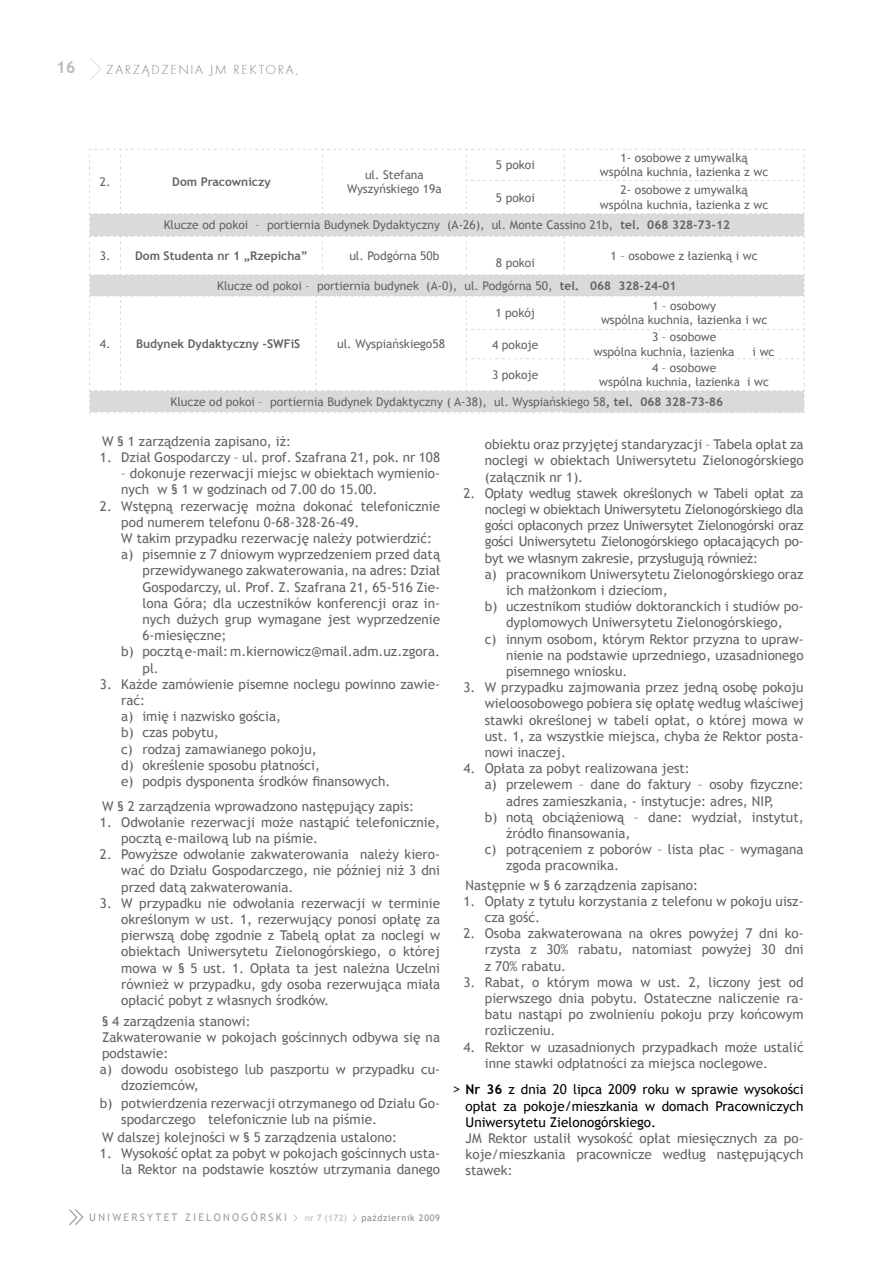
<style>
.page{position:relative;width:893px;height:1263px;background:#fff}
.page>*{position:absolute;margin:0;border:0;box-sizing:border-box;transform-origin:0 0}
.t1{font:700 16.5px "Trebuchet MS";color:#bcbcbc}
.t2{font:13.5px/16.2px "Trebuchet MS";color:#636363;text-align:justify}
.t3{font:13.5px "Trebuchet MS";letter-spacing:-.02em;color:#636363}
.t4{font:13.5px/16.2px "Trebuchet MS";color:#000;text-align:justify}
.t5{font:13.5px "Futura TEE Ligh";letter-spacing:.12em;color:#888}
.t6{font:12px/14.4px "Trebuchet MS";color:#636363;text-align:center}
.t7{font:700 12px "Trebuchet MS";color:#636363}
.t8{font:10.5px "Trebuchet MS";letter-spacing:.215em;color:#9f9f9f}
.t9{font:9px "Trebuchet MS";letter-spacing:.08em;color:#888}
.t10{font:700 9px "Trebuchet MS";color:#c6c5c6}
.s1{font-weight:700}
.s2{font-weight:400}
.s3{font-size:15px}
</style>
<div class="page">
<svg style="left:90px;top:58px;width:11px;height:22px"></svg>
<svg style="left:353px;top:1214px;width:4px;height:8px"></svg>
<svg style="left:69px;top:1209px;width:15px;height:16px"></svg>
<svg style="left:89px;top:149px;width:716px;height:264px"></svg>
<p class="t1" style="left:56px;top:57px;width:21px">16</p>
<p class="t5" style="left:106px;top:61px;width:194px">ZARZ¥DZENIA JM REKTORA,</p>
<p class="t6" style="left:496px;top:158px;width:40px">5 pokoi</p>
<p class="t6" style="left:600px;top:151px;width:170px">1- osobowe z umywalką wspólna kuchnia, łazienka z wc</p>
<p class="t6" style="left:496px;top:190px;width:40px">5 pokoi</p>
<p class="t6" style="left:600px;top:183px;width:170px">2- osobowe z umywalką wspólna kuchnia, łazienka z wc</p>
<p class="t6" style="left:164px;top:218px;width:568px">Klucze od pokoi – portiernia Budynek Dydaktyczny (A-26), ul. Monte Cassino 21b, <span class="s1">tel. 068 328-73-12</span></p>
<p class="t7" style="left:100px;top:248px;width:210px"><span class="s2">3.</span> Dom Studenta nr 1 „Rzepicha”</p>
<p class="t6" style="left:349px;top:249px;width:92px">ul. Podgórna 50b</p>
<p class="t6" style="left:100px;top:175px;width:12px">2.</p>
<p class="t7" style="left:172px;top:174px;width:100px">Dom Pracowniczy</p>
<p class="t6" style="left:347px;top:167px;width:96px">ul. Stefana<br>Wyszyńskiego 19a</p>
<p class="t6" style="left:611px;top:249px;width:149px">1 – osobowe z łazienką i wc</p>
<p class="t6" style="left:217px;top:279px;width:461px">Klucze od pokoi – portiernia budynek (A-0), ul. Podgórna 50, <span class="s1">tel. 068 328-24-01</span></p>
<p class="t6" style="left:496px;top:256px;width:40px">8 pokoi</p>
<p class="t7" style="left:100px;top:336px;width:202px"><span class="s2">4.</span> Budynek Dydaktyczny -SWFiS</p>
<p class="t6" style="left:337px;top:336px;width:109px">ul. Wyspiańskiego58</p>
<p class="t6" style="left:495px;top:306px;width:41px">1 pokój</p>
<p class="t6" style="left:601px;top:299px;width:168px">1 – osobowy<br>wspólna kuchnia, łazienka i wc</p>
<p class="t6" style="left:492px;top:337px;width:48px">4 pokoje</p>
<p class="t6" style="left:594px;top:330px;width:142px;text-align:left;text-indent:58px">3 – osobowe wspólna kuchnia, łazienka</p>
<p class="t6" style="left:753px;top:345px;width:23px">i wc</p>
<p class="t6" style="left:492px;top:368px;width:48px">3 pokoje</p>
<p class="t6" style="left:599px;top:361px;width:171px">4 – osobowe<br>wspólna kuchnia, łazienka i wc</p>
<p class="t6" style="left:170px;top:395px;width:554px">Klucze od pokoi – portiernia Budynek Dydaktyczny ( A-38), ul. Wyspiańskiego 58<span class="s1">, tel. 068 328-73-86</span></p>
<p class="t2" style="left:102px;top:433px;width:191px">W § 1 zarządzenia zapisano, iż:</p>
<p class="t2" style="left:100px;top:449px;width:342px">1. Dział Gospodarczy – ul. prof. Szafrana 21, pok. nr 108</p>
<p class="t2" style="left:121px;top:465px;width:320px">– dokonuje rezerwacji miejsc w obiektach wymienio&shy;nych w § 1 w godzinach od 7.00 do 15.00.</p>
<p class="t2" style="left:100px;top:498px;width:342px">2. Wstępną rezerwację można dokonać telefonicznie</p>
<p class="t2" style="left:121px;top:514px;width:240px">pod numerem telefonu 0-68-328-26-49.</p>
<p class="t2" style="left:121px;top:530px;width:312px">W takim przypadku rezerwację należy potwierdzić:</p>
<p class="t2" style="left:121px;top:546px;width:320px">a) pisemnie z 7 dniowym wyprzedzeniem przed datą</p>
<p class="t2" style="left:142px;top:563px;width:299px">przewidywanego zakwaterowania, na adres: Dział</p>
<p class="t2" style="left:142px;top:579px;width:299px">Gospodarczy, ul. Prof. Z. Szafrana 21, 65-516 Zie-</p>
<p class="t2" style="left:142px;top:595px;width:299px">lona Góra; dla uczestników konferencji oraz in-</p>
<p class="t2" style="left:142px;top:611px;width:299px">nych dużych grup wymagane jest wyprzedzenie</p>
<p class="t2" style="left:142px;top:627px;width:85px">6-miesięczne;</p>
<p class="t2" style="left:121px;top:644px;width:320px">b) pocztą e-mail: m.kiernowicz@mail.adm.uz.zgora.</p>
<p class="t2" style="left:142px;top:660px;width:18px">pl.</p>
<p class="t2" style="left:121px;top:676px;width:320px;text-align:left;text-indent:-21px">3. Każde zamówienie pisemne noclegu powinno zawie&shy;rać:<br>a) imię i nazwisko gościa,<br>b) czas pobytu,<br>c) rodzaj zamawianego pokoju,<br>d) określenie sposobu płatności,<br>e) podpis dysponenta środków finansowych.</p>
<p class="t2" style="left:102px;top:798px;width:314px">W § 2 zarządzenia wprowadzono następujący zapis:</p>
<p class="t2" style="left:121px;top:814px;width:320px;text-indent:-21px">1. Odwołanie rezerwacji może nastąpić telefonicznie, pocztą e-mailową lub na piśmie.</p>
<p class="t2" style="left:121px;top:846px;width:320px;text-indent:-21px">2. Powyższe odwołanie zakwaterowania należy kiero&shy;wać do Działu Gospodarczego, nie później niż 3 dni przed datą zakwaterowania.</p>
<p class="t2" style="left:121px;top:895px;width:320px;text-indent:-21px">3. W przypadku nie odwołania rezerwacji w terminie określonym w ust. 1, rezerwujący ponosi opłatę za pierwszą dobę zgodnie z Tabelą opłat za noclegi w obiektach Uniwersytetu Zielonogórskiego, o której mowa w § 5 ust. 1. Opłata ta jest należna Uczelni również w przypadku, gdy osoba rezerwująca miała opłacić pobyt z własnych środków.</p>
<p class="t2" style="left:102px;top:1013px;width:150px">§ 4 zarządzenia stanowi:</p>
<p class="t2" style="left:102px;top:1029px;width:340px">Zakwaterowanie w pokojach gościnnych odbywa się na</p>
<p class="t2" style="left:102px;top:1045px;width:68px">podstawie:</p>
<p class="t2" style="left:100px;top:1061px;width:342px">a) dowodu osobistego lub paszportu w przypadku cu-</p>
<p class="t2" style="left:121px;top:1077px;width:79px">dzoziemców,</p>
<p class="t2" style="left:121px;top:1095px;width:320px;text-indent:-21px">b) potwierdzenia rezerwacji otrzymanego od Działu Go&shy;spodarczego telefonicznie lub na piśmie.</p>
<p class="t2" style="left:102px;top:1129px;width:296px">W dalszej kolejności w § 5 zarządzenia ustalono:</p>
<p class="t2" style="left:100px;top:1145px;width:342px;text-align:right">1. Wysokość opłat za pobyt w pokojach gościnnych usta&shy;la Rektor na podstawie kosztów utrzymania danego</p>
<p class="t2" style="left:485px;top:436px;width:320px">obiektu oraz przyjętej standaryzacji – Tabela opłat za noclegi w obiektach Uniwersytetu Zielonogórskiego (załącznik nr 1).</p>
<p class="t3" style="left:463px;top:485px;width:342px">2. Opłaty według stawek określonych w Tabeli opłat za</p>
<p class="t3" style="left:485px;top:501px;width:320px">noclegi w obiektach Uniwersytetu Zielonogórskiego dla</p>
<p class="t3" style="left:485px;top:517px;width:320px">gości opłaconych przez Uniwersytet Zielonogórski oraz</p>
<p class="t3" style="left:485px;top:534px;width:320px">gości Uniwersytetu Zielonogórskiego opłacających po-</p>
<p class="t3" style="left:485px;top:550px;width:275px">byt we własnym zakresie, przysługują również:</p>
<p class="t2" style="left:485px;top:566px;width:320px">a) pracownikom Uniwersytetu Zielonogórskiego oraz</p>
<p class="t2" style="left:506px;top:582px;width:163px">ich małżonkom i dzieciom,</p>
<p class="t2" style="left:485px;top:598px;width:320px">b) uczestnikom studiów doktoranckich i studiów po-</p>
<p class="t2" style="left:506px;top:615px;width:278px">dyplomowych Uniwersytetu Zielonogórskiego,</p>
<p class="t2" style="left:485px;top:631px;width:320px">c) innym osobom, którym Rektor przyzna to upraw-</p>
<p class="t2" style="left:506px;top:647px;width:299px">nienie na podstawie uprzedniego, uzasadnionego</p>
<p class="t2" style="left:506px;top:663px;width:123px">pisemnego wniosku.</p>
<p class="t2" style="left:485px;top:679px;width:320px;text-indent:-21px">3. W przypadku zajmowania przez jedną osobę pokoju wieloosobowego pobiera się opłatę według właściwej stawki określonej w tabeli opłat, o której mowa w ust. 1, za wszystkie miejsca, chyba że Rektor posta&shy;nowi inaczej.</p>
<p class="t2" style="left:463px;top:760px;width:228px">4. Opłata za pobyt realizowana jest:</p>
<p class="t2" style="left:485px;top:777px;width:320px">a) przelewem – dane do faktury – osoby fizyczne:</p>
<p class="t2" style="left:506px;top:793px;width:270px">adres zamieszkania, - instytucje: adres, NIP,</p>
<p class="t2" style="left:485px;top:809px;width:320px">b) notą obciążeniową – dane: wydział, instytut,</p>
<p class="t2" style="left:506px;top:825px;width:126px">źródło finansowania,</p>
<p class="t2" style="left:485px;top:841px;width:320px">c) potrąceniem z poborów – lista płac – wymagana</p>
<p class="t2" style="left:506px;top:858px;width:115px">zgoda pracownika.</p>
<p class="t2" style="left:466px;top:877px;width:234px">Następnie w § 6 zarządzenia zapisano:</p>
<p class="t2" style="left:485px;top:893px;width:320px;text-indent:-21px">1. Opłaty z tytułu korzystania z telefonu w pokoju uisz&shy;cza gość.</p>
<p class="t2" style="left:485px;top:925px;width:320px;text-indent:-21px">2. Osoba zakwaterowana na okres powyżej 7 dni ko&shy;rzysta z 30% rabatu, natomiast powyżej 30 dni z 70% rabatu.</p>
<p class="t2" style="left:485px;top:974px;width:320px;text-indent:-21px">3. Rabat, o którym mowa w ust. 2, liczony jest od pierwszego dnia pobytu. Ostateczne naliczenie ra&shy;batu nastąpi po zwolnieniu pokoju przy końcowym rozliczeniu.</p>
<p class="t2" style="left:485px;top:1039px;width:320px;text-indent:-21px">4. Rektor w uzasadnionych przypadkach może ustalić inne stawki odpłatności za miejsca noclegowe.</p>
<p class="t4" style="left:466px;top:1082px;width:340px;text-indent:-13px"><span class="s3">&gt;</span> <span class="s1">Nr 36</span> z dnia 20 lipca 2009 roku w sprawie wysokości opłat za pokoje/mieszkania w domach Pracowniczych Uniwersytetu Zielonogórskiego.</p>
<p class="t2" style="left:466px;top:1130px;width:340px">JM Rektor ustalił wysokość opłat miesięcznych za po&shy;koje/mieszkania pracownicze według następujących stawek:</p>
<p class="t8" style="left:89px;top:1211px;width:199px">UNIWERSYTET ZIELONOGÓRSKI</p>
<p class="t10" style="left:305px;top:1212px;width:44px">nr 7 (172)</p>
<p class="t9" style="left:361px;top:1212px;width:80px">październik 2009</p>
</div>
